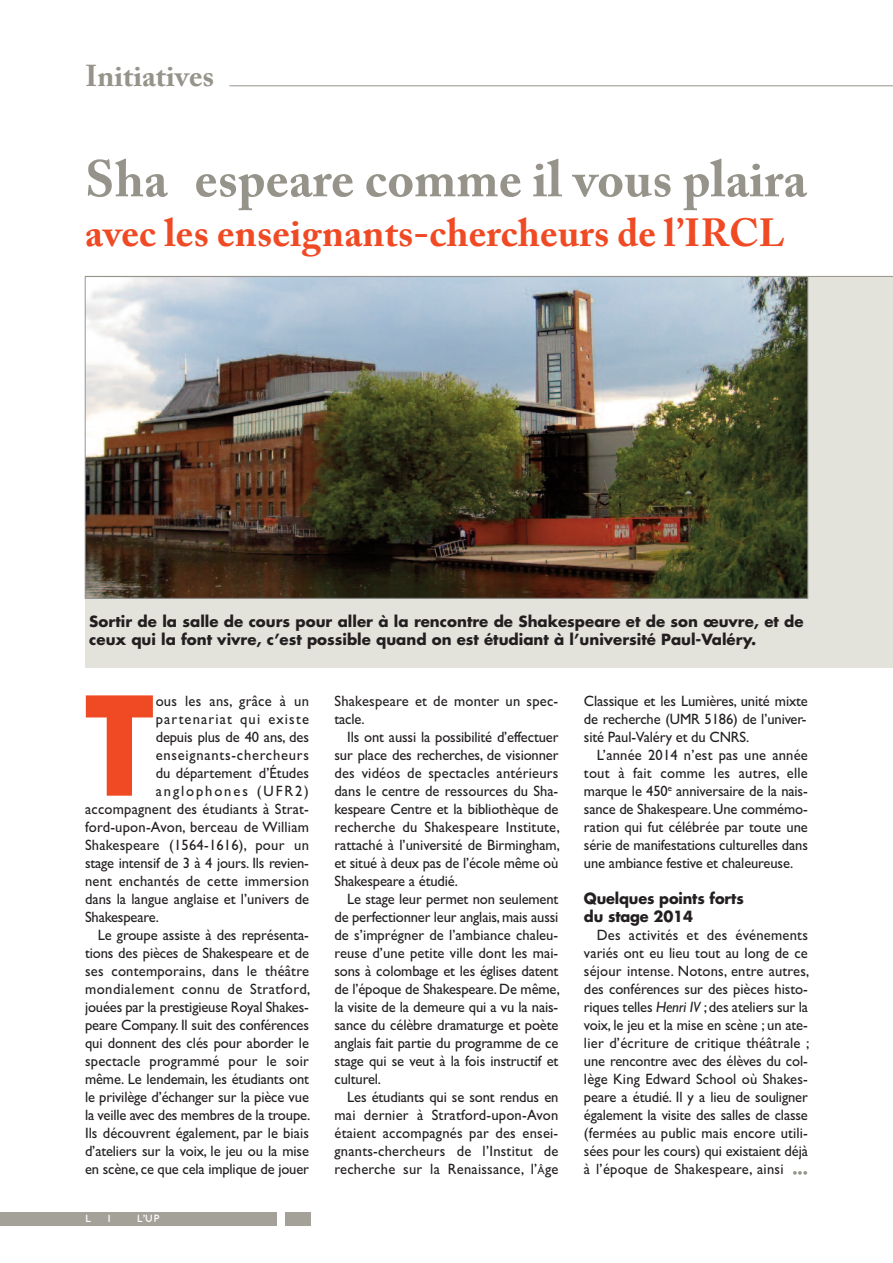
<style>
.page{position:relative;width:893px;height:1263px;background:#fff}
.page>*{position:absolute;margin:0;border:0;box-sizing:border-box;transform-origin:0 0}
.t1{font:700 133.05px "Futura";color:#f04a25}
.t2{font:700 51px "Adobe Caslon Pro";letter-spacing:.005em;color:#96938a}
.t3{font:700 39px "Adobe Caslon Pro";letter-spacing:.005em;color:#f04a25}
.t4{font:700 30px "Adobe Caslon Pro";color:#96938a}
.t5{font:15px/18px "Gill Sans";letter-spacing:-.005em;color:#231f20;text-align:justify}
.t6{font:15px/18px "Gill Sans";letter-spacing:.015em;color:#231f20}
.t7{font:700 15px/18px "Futura";color:#231f20}
.t8{font:15px "Gill Sans";letter-spacing:.035em;color:#231f20}
.t9{font:15px "Gill Sans";letter-spacing:.05em;color:#231f20}
.t10{font:15px "Gill Sans";letter-spacing:.08em;color:#231f20}
.t11{font:15px "Gill Sans";letter-spacing:.13em;color:#231f20}
.t12{font:15px "Gill Sans";color:#96938a}
.s1{font-size:11.25px}
.s2{font-style:italic}
</style>
<div class="page">
<div style="left:85px;top:276px;width:808px;height:392px;background:#e3e2db"></div>
<hr style="left:229px;top:85px;width:664px;height:1px;background:#96938a">
<div style="left:0;top:1212px;width:276px;height:13px;background:#a4a198"></div>
<div style="left:285px;top:1212px;width:25px;height:13px;background:#a4a198"></div>
<img style="left:87px;top:278px;width:719px;height:318px">
<hr style="left:85px;top:276px;width:808px;height:1px;background:#96938a">
<h3 class="t4" style="left:85px;top:64px;width:131px">Initiatives</h3>
<h2 class="t2" style="left:85px;top:159px;width:723px">Shakespeare comme il vous plaira</h2>
<h3 class="t3" style="left:85px;top:217px;width:701px">avec les enseignants-chercheurs de l’IRCL</h3>
<p class="t7" style="left:89px;top:613px;width:716px">Sortir de la salle de cours pour aller à la rencontre de Shakespeare et de son œuvre, et de ceux qui la font vivre, c’est possible quand on est étudiant à l’université Paul-Valéry.</p>
<h1 class="t1" style="left:85px;top:685px;width:70px">T</h1>
<p class="t6" style="left:156px;top:691px;width:155px">ous les ans, grâce à un</p>
<p class="t10" style="left:156px;top:710px;width:155px">partenariat qui existe</p>
<p class="t5" style="left:156px;top:727px;width:155px">depuis plus de 40 ans, des</p>
<p class="t9" style="left:156px;top:746px;width:155px">enseignants-chercheurs</p>
<p class="t5" style="left:156px;top:763px;width:155px">du département d’Études</p>
<p class="t11" style="left:156px;top:782px;width:155px">anglophones (UFR2)</p>
<p class="t6" style="left:85px;top:799px;width:225px">accompagnent des étudiants à Strat-</p>
<p class="t6" style="left:85px;top:817px;width:225px">ford-upon-Avon, berceau de William</p>
<p class="t6" style="left:85px;top:835px;width:225px">Shakespeare (1564-1616), pour un</p>
<p class="t5" style="left:85px;top:853px;width:225px">stage intensif de 3 à 4 jours. Ils revien-</p>
<p class="t6" style="left:85px;top:871px;width:225px">nent enchantés de cette immersion</p>
<p class="t5" style="left:85px;top:889px;width:226px">dans la langue anglaise et l’univers de</p>
<p class="t5" style="left:85px;top:907px;width:76px">Shakespeare.</p>
<p class="t5" style="left:98px;top:925px;width:213px">Le groupe assiste à des représenta-</p>
<p class="t5" style="left:85px;top:943px;width:225px">tions des pièces de Shakespeare et de</p>
<p class="t6" style="left:85px;top:961px;width:225px">ses contemporains, dans le théâtre</p>
<p class="t8" style="left:85px;top:980px;width:227px">mondialement connu de Stratford,</p>
<p class="t5" style="left:85px;top:997px;width:225px">jouées par la prestigieuse Royal Shakes-</p>
<p class="t5" style="left:85px;top:1015px;width:225px">peare Company. Il suit des conférences</p>
<p class="t5" style="left:85px;top:1033px;width:225px">qui donnent des clés pour aborder le</p>
<p class="t6" style="left:85px;top:1051px;width:225px">spectacle programmé pour le soir</p>
<p class="t5" style="left:85px;top:1069px;width:225px">même. Le lendemain, les étudiants ont</p>
<p class="t5" style="left:85px;top:1087px;width:225px">le privilège d’échanger sur la pièce vue</p>
<p class="t5" style="left:85px;top:1105px;width:227px">la veille avec des membres de la troupe.</p>
<p class="t5" style="left:85px;top:1123px;width:225px">Ils découvrent également, par le biais</p>
<p class="t5" style="left:85px;top:1141px;width:225px">d’ateliers sur la voix, le jeu ou la mise</p>
<p class="t5" style="left:85px;top:1159px;width:225px">en scène, ce que cela implique de jouer</p>
<p class="t6" style="left:334px;top:691px;width:225px">Shakespeare et de monter un spec&shy;tacle.</p>
<p class="t5" style="left:334px;top:727px;width:227px;text-indent:13px">Ils ont aussi la possibilité d’effectuer sur place des recherches, de visionner des vidéos de spectacles antérieurs dans le centre de ressources du Sha&shy;kespeare Centre et la bibliothèque de recherche du Shakespeare Institute, rattaché à l’université de Birmingham, et situé à deux pas de l’école même où Shakespeare a étudié.</p>
<p class="t5" style="left:334px;top:889px;width:227px;text-indent:13px">Le stage leur permet non seulement de perfectionner leur anglais, mais aussi de s’imprégner de l’ambiance chaleu&shy;reuse d’une petite ville dont les mai&shy;sons à colombage et les églises datent de l’époque de Shakespeare. De même, la visite de la demeure qui a vu la nais&shy;sance du célèbre dramaturge et poète anglais fait partie du programme de ce stage qui se veut à la fois instructif et culturel.</p>
<p class="t5" style="left:334px;top:1087px;width:225px;text-indent:13px">Les étudiants qui se sont rendus en mai dernier à Stratford-upon-Avon étaient accompagnés par des ensei&shy;gnants-chercheurs de l’Institut de recherche sur la Renaissance, l’<span class="s1">â</span>ge</p>
<p class="t5" style="left:584px;top:691px;width:225px">Classique et les Lumières, unité mixte de recherche (UMR 5186) de l’univer&shy;sité Paul-Valéry et du CNRS.</p>
<p class="t5" style="left:584px;top:745px;width:225px;text-indent:13px">L’année 2014 n’est pas une année tout à fait comme les autres, elle marque le 450<sup>e</sup> anniversaire de la nais&shy;sance de Shakespeare. Une commémo&shy;ration qui fut célébrée par toute une série de manifestations culturelles dans une ambiance festive et chaleureuse.</p>
<p class="t7" style="left:584px;top:890px;width:161px">Quelques points forts du stage 2014</p>
<p class="t5" style="left:584px;top:925px;width:227px;text-indent:13px">Des activités et des événements variés ont eu lieu tout au long de ce séjour intense. Notons, entre autres, des conférences sur des pièces histo&shy;riques telles <span class="s2">Henri IV</span> ; des ateliers sur la voix, le jeu et la mise en scène ; un ate&shy;lier d’écriture de critique théâtrale ; une rencontre avec des élèves du col&shy;lège King Edward School où Shakes&shy;peare a étudié. Il y a lieu de souligner également la visite des salles de classe (fermées au public mais encore utili&shy;sées pour les cours) qui existaient déjà à l’époque de Shakespeare, ainsi</p>
<p class="t12" style="left:792px;top:1163px;width:17px">•••</p>
</div>
